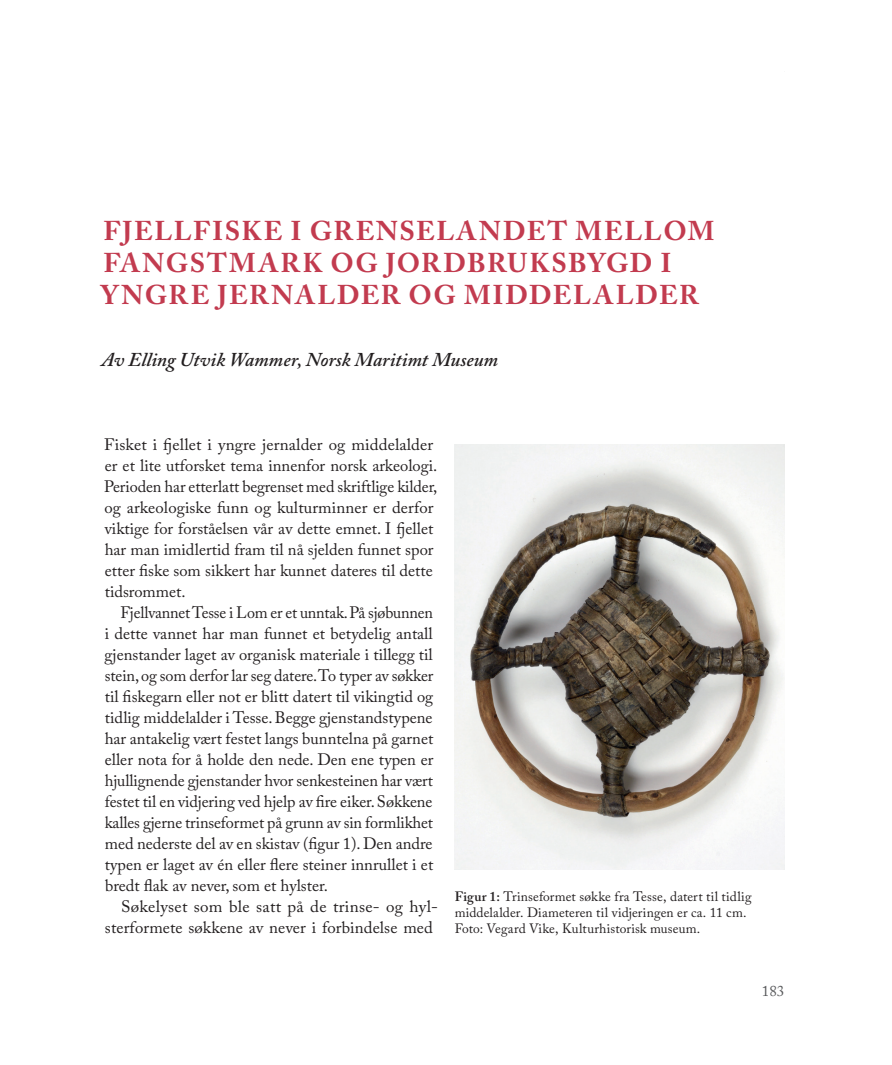
<style>
.page{position:relative;width:892px;height:1065px;background:#fff}
.page>*{position:absolute;margin:0;border:0;box-sizing:border-box;transform-origin:0 0}
.t1{font:700 27px/32.4px "Adobe Caslon Pro";letter-spacing:.06em;color:#c23b4f}
.t2{font:italic 600 19.5px "Adobe Caslon Pro";letter-spacing:-.005em;color:#231f20}
.t3{font:16.5px/21px "Adobe Caslon Pro";letter-spacing:-.005em;color:#231f20}
.t4{font:15px "Adobe Caslon Pro";color:#57585a}
.t5{font:13.5px/16.2px "Adobe Caslon Pro";letter-spacing:-.005em;color:#231f20}
.s1{font-weight:600}
</style>
<div class="page">
<img style="left:455px;top:444px;width:329px;height:426px">
<h1 class="t1" style="left:102px;top:214px;width:615px">FJELLFISKE I GRENSELANDET MELLOM<br>FANGSTMARK OG JORDBRUKSBYGD I<br>YNGRE JERNALDER OG MIDDELALDER</h1>
<p class="t2" style="left:102px;top:347px;width:398px">Av Elling Utvik Wammer, Norsk Maritimt Museum</p>
<p class="t3" style="left:104px;top:433px;width:335px">Fisket i fjellet i yngre jernalder og middelalder er et lite utforsket tema innenfor norsk arkeologi.<br>Perioden har etterlatt begrenset med skriftlige kilder, og arkeologiske funn og kulturminner er derfor viktige for forståelsen vår av dette emnet. I fjellet har man imidlertid fram til nå sjelden funnet spor etter fiske som sikkert har kunnet dateres til dette tidsrommet.</p>
<p class="t3" style="left:105px;top:601px;width:330px;text-align:justify;text-indent:16px">Fjellvannet Tesse i Lom er et unntak. På sjøbunnen i dette vannet har man funnet et betydelig antall gjenstander laget av organisk materiale i tillegg til stein, og som derfor lar seg datere. To typer av søkker til fiskegarn eller not er blitt datert til vikingtid og tidlig middelalder i Tesse. Begge gjenstandstypene har antakelig vært festet langs bunntelna på garnet eller nota for å holde den nede. Den ene typen er hjullignende gjenstander hvor senkesteinen har vært festet til en vidjering ved hjelp av fire eiker. Søkkene kalles gjerne trinseformet på grunn av sin formlikhet med nederste del av en skistav (figur 1). Den andre typen er laget av én eller flere steiner innrullet i et bredt flak av never, som et hylster.</p>
<p class="t3" style="left:105px;top:895px;width:335px;text-indent:16px">Søkelyset som ble satt på de trinse- og hyl&shy;sterformete søkkene av never i forbindelse med</p>
<p class="t5" style="left:455px;top:888px;width:298px"><span class="s1">Figur 1:</span> Trinseformet søkke fra Tesse, datert til tidlig middelalder. Diameteren til vidjeringen er ca. 11 cm.<br>Foto: Vegard Vike, Kulturhistorisk museum.</p>
<p class="t4" style="left:762px;top:982px;width:24px">183</p>
</div>
